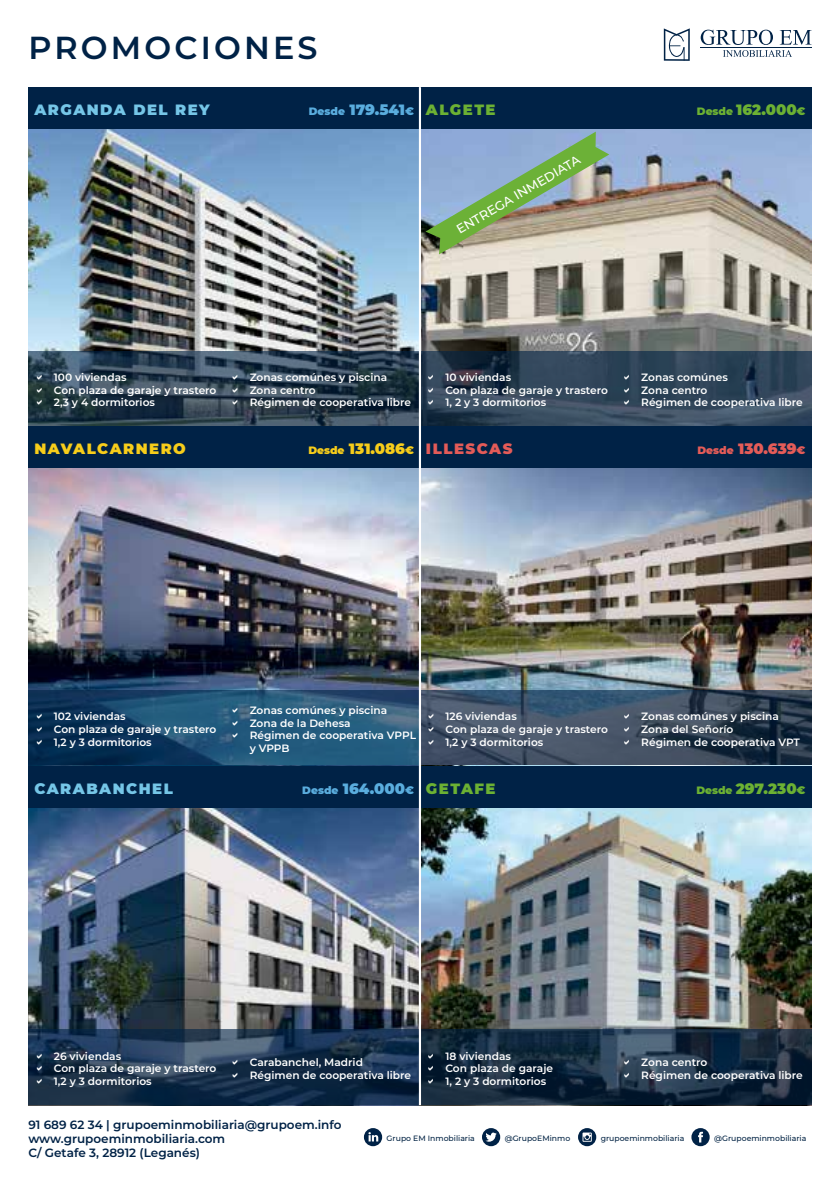
<style>
.page{position:relative;width:840px;height:1191px;background:#fff}
.page>*{position:absolute;margin:0;border:0;box-sizing:border-box;transform-origin:0 0}
.t1{font:600 31.8px "Montserrat";letter-spacing:.1em;color:#002246}
.t2{font:900 14.8px "Montserrat";letter-spacing:.08em;color:#6cb133}
.t3{font:900 14.8px "Montserrat";color:#5aadde}
.t4{font:900 14.8px "Montserrat";letter-spacing:.1em;color:#75c6e7}
.t5{font:900 14.8px "Montserrat";letter-spacing:.1em;color:#e45b58}
.t6{font:900 14.8px "Montserrat";color:#e55c58}
.t7{font:900 14.8px "Montserrat";letter-spacing:.1em;color:#f7cd1a}
.t8{font:500 12.8px "Montserrat";color:#fff}
.t9{font:600 12px/14.4px "Montserrat";color:#002246}
.t10{font:600 10.6px/12.8px "Montserrat";color:#fff}
.t11{font:500 7.8px "Montserrat";color:#002243}
.s1{font-size:10.6px}
.s2{font-size:10.6px;color:#f7cd1a}
.s3{color:#f7cd1a}
</style>
<div class="page">
<img style="left:28px;top:129px;width:390px;height:221px">
<svg style="left:700px;top:30px;width:111px;height:27px"></svg>
<hr style="left:700px;top:47px;width:111px;height:1px;background:#002246">
<svg style="left:663px;top:28px;width:26px;height:33px"></svg>
<div style="left:28px;top:87px;width:391px;height:42px;background:#002246"></div>
<svg style="left:28px;top:350px;width:390px;height:76px;background:#2f4353"></svg>
<svg style="left:421px;top:129px;width:390px;height:221px;background:#a0a2a3"></svg>
<div style="left:419px;top:87px;width:392px;height:42px;background:#002246"></div>
<svg style="left:421px;top:350px;width:390px;height:76px;background:#314559"></svg>
<img style="left:28px;top:468px;width:390px;height:222px">
<div style="left:28px;top:426px;width:391px;height:42px;background:#002246"></div>
<svg style="left:28px;top:690px;width:390px;height:76px;background:#1c4b6e"></svg>
<img style="left:421px;top:468px;width:390px;height:222px">
<div style="left:419px;top:426px;width:392px;height:42px;background:#002246"></div>
<svg style="left:421px;top:690px;width:390px;height:76px;background:#3b4c60"></svg>
<img style="left:28px;top:807px;width:390px;height:222px">
<div style="left:28px;top:766px;width:391px;height:41px;background:#002246"></div>
<svg style="left:28px;top:1029px;width:390px;height:76px;background:#1b344f"></svg>
<img style="left:421px;top:807px;width:390px;height:222px">
<div style="left:419px;top:766px;width:392px;height:41px;background:#002246"></div>
<svg style="left:421px;top:1029px;width:390px;height:76px;background:#192d42"></svg>
<hr style="left:418px;top:87px;width:3px;height:1018px;background:#fff">
<svg style="left:425px;top:132px;width:184px;height:122px;background:#96ad9d"></svg>
<svg style="left:364px;top:1128px;width:18px;height:18px"></svg>
<svg style="left:482px;top:1128px;width:18px;height:18px"></svg>
<svg style="left:578px;top:1128px;width:18px;height:18px"></svg>
<svg style="left:691px;top:1128px;width:18px;height:18px"></svg>
<svg style="left:37px;top:374px;width:5px;height:6px"></svg>
<svg style="left:37px;top:387px;width:5px;height:5px"></svg>
<svg style="left:37px;top:400px;width:5px;height:5px"></svg>
<svg style="left:428px;top:374px;width:5px;height:6px"></svg>
<svg style="left:428px;top:387px;width:5px;height:5px"></svg>
<svg style="left:428px;top:400px;width:5px;height:5px"></svg>
<svg style="left:37px;top:1053px;width:5px;height:5px"></svg>
<svg style="left:37px;top:1066px;width:5px;height:5px"></svg>
<svg style="left:37px;top:1078px;width:5px;height:5px"></svg>
<svg style="left:428px;top:1053px;width:5px;height:5px"></svg>
<svg style="left:428px;top:1066px;width:5px;height:5px"></svg>
<svg style="left:428px;top:1078px;width:5px;height:5px"></svg>
<svg style="left:624px;top:374px;width:4px;height:6px"></svg>
<svg style="left:624px;top:387px;width:4px;height:5px"></svg>
<svg style="left:624px;top:400px;width:4px;height:5px"></svg>
<svg style="left:37px;top:714px;width:5px;height:5px"></svg>
<svg style="left:37px;top:726px;width:5px;height:5px"></svg>
<svg style="left:37px;top:739px;width:5px;height:5px"></svg>
<svg style="left:233px;top:707px;width:4px;height:5px"></svg>
<svg style="left:233px;top:720px;width:4px;height:5px"></svg>
<svg style="left:233px;top:733px;width:4px;height:5px"></svg>
<svg style="left:428px;top:714px;width:5px;height:5px"></svg>
<svg style="left:428px;top:726px;width:5px;height:5px"></svg>
<svg style="left:428px;top:739px;width:5px;height:5px"></svg>
<svg style="left:624px;top:714px;width:4px;height:5px"></svg>
<svg style="left:624px;top:726px;width:4px;height:5px"></svg>
<svg style="left:624px;top:739px;width:4px;height:5px"></svg>
<svg style="left:233px;top:374px;width:4px;height:6px"></svg>
<svg style="left:233px;top:387px;width:4px;height:5px"></svg>
<svg style="left:233px;top:400px;width:4px;height:5px"></svg>
<svg style="left:233px;top:1059px;width:4px;height:5px"></svg>
<svg style="left:233px;top:1072px;width:4px;height:5px"></svg>
<svg style="left:624px;top:1059px;width:4px;height:5px"></svg>
<svg style="left:624px;top:1072px;width:4px;height:5px"></svg>
<h1 class="t1" style="left:28px;top:25px;width:290px">PROMOCIONES</h1>
<h2 class="t4" style="left:34px;top:99px;width:177px">ARGANDA DEL REY</h2>
<h2 class="t3" style="left:309px;top:99px;width:106px"><span class="s1">Desde</span> 179.541<span class="s1">€</span></h2>
<h2 class="t2" style="left:426px;top:99px;width:71px">ALGETE</h2>
<h2 class="t2" style="left:696px;top:99px;width:110px"><span class="s1">Desde</span> 162.000<span class="s1">€</span></h2>
<p class="t8" style="left:453px;top:223px;width:143px;rotate:-31deg">ENTREGA INMEDIATA</p>
<p class="t10" style="left:54px;top:370px;width:164px">100 viviendas<br>Con plaza de garaje y trastero<br>2,3 y 4 dormitorios</p>
<p class="t10" style="left:249px;top:370px;width:163px">Zonas comúnes y piscina<br>Zona centro<br>Régimen de cooperativa libre</p>
<p class="t10" style="left:445px;top:370px;width:164px">10 viviendas<br>Con plaza de garaje y trastero<br>1, 2 y 3 dormitorios</p>
<p class="t10" style="left:641px;top:370px;width:163px">Zonas comúnes<br>Zona centro<br>Régimen de cooperativa libre</p>
<h2 class="t7" style="left:34px;top:438px;width:153px">NAVALCARNERO</h2>
<h2 class="t5" style="left:308px;top:438px;width:205px"><span class="s2">Desde</span> <span class="s3">131.086</span><span class="s2">€</span> ILLESCAS</h2>
<h2 class="t6" style="left:697px;top:438px;width:109px"><span class="s1">Desde</span> 130.639<span class="s1">€</span></h2>
<p class="t10" style="left:54px;top:709px;width:164px">102 viviendas<br>Con plaza de garaje y trastero<br>1,2 y 3 dormitorios</p>
<p class="t10" style="left:249px;top:703px;width:168px">Zonas comúnes y piscina<br>Zona de la Dehesa<br>Régimen de cooperativa VPPL y VPPB</p>
<p class="t10" style="left:445px;top:709px;width:164px">126 viviendas<br>Con plaza de garaje y trastero<br>1,2 y 3 dormitorios</p>
<p class="t10" style="left:641px;top:709px;width:160px">Zonas comúnes y piscina<br>Zona del Señorío<br>Régimen de cooperativa VPT</p>
<h2 class="t4" style="left:34px;top:777px;width:140px">CARABANCHEL</h2>
<h2 class="t3" style="left:302px;top:777px;width:113px"><span class="s1">Desde</span> 164.000<span class="s1">€</span></h2>
<h2 class="t2" style="left:426px;top:777px;width:71px">GETAFE</h2>
<h2 class="t2" style="left:696px;top:777px;width:111px"><span class="s1">Desde</span> 297.230<span class="s1">€</span></h2>
<p class="t10" style="left:54px;top:1049px;width:164px">26 viviendas<br>Con plaza de garaje y trastero<br>1,2 y 3 dormitorios</p>
<p class="t10" style="left:445px;top:1049px;width:109px">18 viviendas<br>Con plaza de garaje<br>1, 2 y 3 dormitorios</p>
<p class="t10" style="left:249px;top:1055px;width:163px">Carabanchel, Madrid<br>Régimen de cooperativa libre</p>
<p class="t10" style="left:641px;top:1055px;width:163px">Zona centro<br>Régimen de cooperativa libre</p>
<p class="t9" style="left:28px;top:1116px;width:314px">91 689 62 34 | grupoeminmobiliaria@grupoem.info www.grupoeminmobiliaria.com<br>C/ Getafe 3, 28912 (Leganés)</p>
<p class="t11" style="left:386px;top:1133px;width:90px">Grupo EM Inmobiliaria</p>
<p class="t11" style="left:504px;top:1133px;width:67px">@GrupoEMinmo</p>
<p class="t11" style="left:600px;top:1133px;width:85px">grupoeminmobiliaria</p>
<p class="t11" style="left:713px;top:1133px;width:94px">@Grupoeminmobiliaria</p>
</div>
